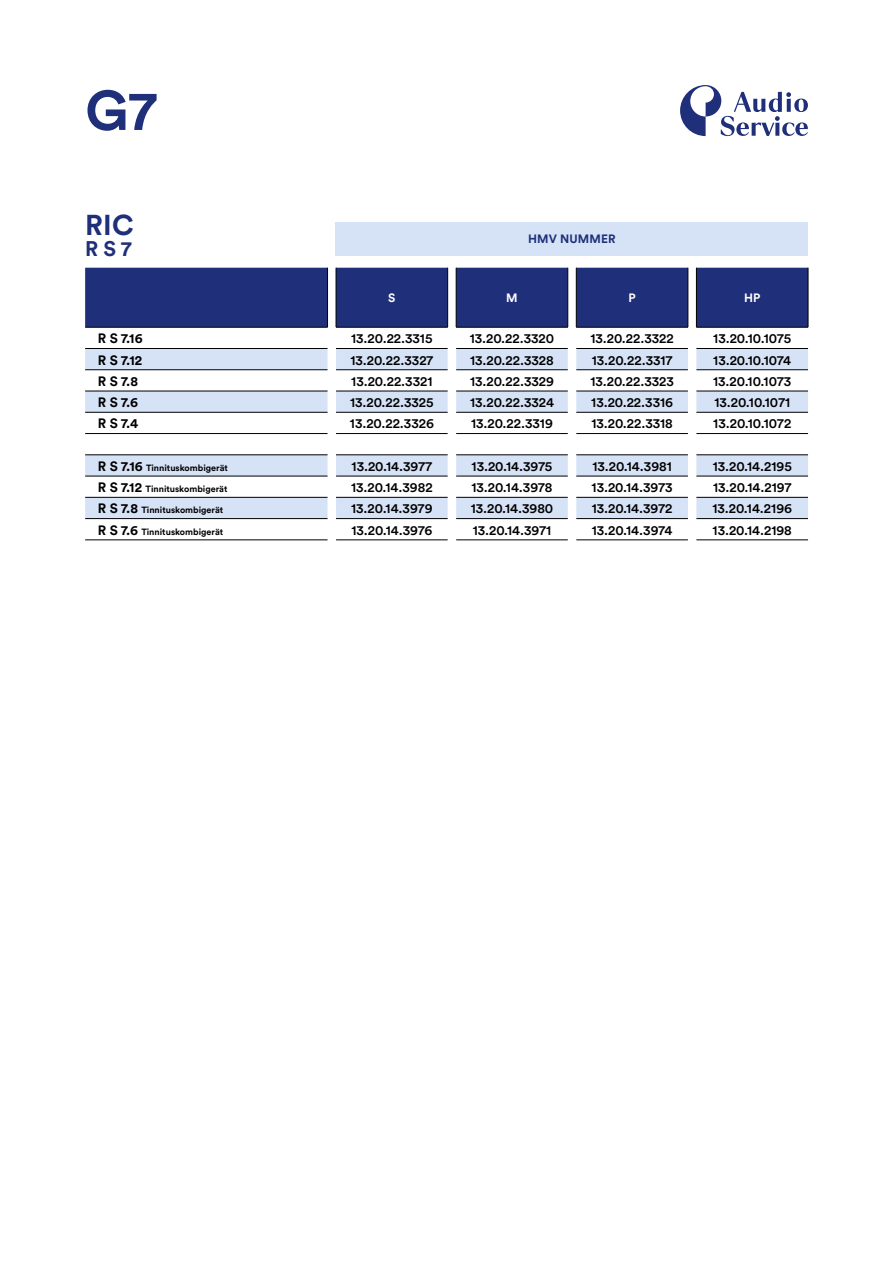
<style>
.page{position:relative;width:893px;height:1263px;background:#fff}
.page>*{position:absolute;margin:0;border:0;box-sizing:border-box;transform-origin:0 0}
.t1{font:700 55.5px "Circular Pro";color:#1f2f79}
.t2{font:700 28.5px "Circular Pro";color:#1f2f79}
.t3{font:700 21px "Circular Pro";color:#1f2f79}
.t4{font:500 13.5px "Circular Pro";color:#000}
.t5{font:700 13.5px "Circular Pro";color:#000}
.t6{font:700 12px "Circular Pro";letter-spacing:.01em;color:#1f2f79}
.t7{font:700 12px "Circular Pro";color:#fff}
.t8{font:700 9px "Circular Pro";color:#000}
.s1{font-size:13.5px}
</style>
<div class="page">
<div style="left:85px;top:268px;width:723px;height:59px;background:#1f2f79"></div>
<svg style="left:85px;top:349px;width:723px;height:169px"></svg>
<svg style="left:85px;top:391px;width:723px;height:21px;background:#d5e2f3"></svg>
<hr style="left:327px;top:268px;width:1px;height:59px;background:#000">
<hr style="left:336px;top:268px;width:1px;height:59px;background:#000">
<hr style="left:456px;top:268px;width:1px;height:59px;background:#000">
<hr style="left:576px;top:268px;width:1px;height:59px;background:#000">
<hr style="left:696px;top:268px;width:1px;height:59px;background:#000">
<hr style="left:447px;top:268px;width:1px;height:59px;background:#000">
<hr style="left:567px;top:268px;width:1px;height:59px;background:#000">
<hr style="left:688px;top:268px;width:1px;height:59px;background:#000">
<hr style="left:808px;top:268px;width:1px;height:59px;background:#000">
<hr style="left:85px;top:369px;width:243px;height:1px;background:#000">
<hr style="left:85px;top:391px;width:243px;height:1px;background:#000">
<hr style="left:85px;top:412px;width:243px;height:1px;background:#000">
<hr style="left:85px;top:433px;width:243px;height:1px;background:#000">
<hr style="left:336px;top:369px;width:112px;height:1px;background:#000">
<hr style="left:456px;top:369px;width:112px;height:1px;background:#000">
<hr style="left:576px;top:369px;width:112px;height:1px;background:#000">
<hr style="left:696px;top:369px;width:112px;height:1px;background:#000">
<hr style="left:336px;top:391px;width:112px;height:1px;background:#000">
<hr style="left:456px;top:391px;width:112px;height:1px;background:#000">
<hr style="left:576px;top:391px;width:112px;height:1px;background:#000">
<hr style="left:696px;top:391px;width:112px;height:1px;background:#000">
<hr style="left:336px;top:412px;width:112px;height:1px;background:#000">
<hr style="left:456px;top:412px;width:112px;height:1px;background:#000">
<hr style="left:576px;top:412px;width:112px;height:1px;background:#000">
<hr style="left:696px;top:412px;width:112px;height:1px;background:#000">
<hr style="left:336px;top:433px;width:112px;height:1px;background:#000">
<hr style="left:456px;top:433px;width:112px;height:1px;background:#000">
<hr style="left:576px;top:433px;width:112px;height:1px;background:#000">
<hr style="left:696px;top:433px;width:112px;height:1px;background:#000">
<hr style="left:85px;top:348px;width:243px;height:1px;background:#000">
<hr style="left:85px;top:327px;width:243px;height:1px;background:#000">
<hr style="left:336px;top:348px;width:112px;height:1px;background:#000">
<hr style="left:336px;top:327px;width:112px;height:1px;background:#000">
<hr style="left:456px;top:348px;width:112px;height:1px;background:#000">
<hr style="left:456px;top:327px;width:112px;height:1px;background:#000">
<hr style="left:576px;top:348px;width:112px;height:1px;background:#000">
<hr style="left:576px;top:327px;width:112px;height:1px;background:#000">
<hr style="left:696px;top:348px;width:112px;height:1px;background:#000">
<hr style="left:696px;top:327px;width:112px;height:1px;background:#000">
<hr style="left:696px;top:497px;width:112px;height:1px;background:#000">
<hr style="left:696px;top:476px;width:112px;height:1px;background:#000">
<hr style="left:696px;top:454px;width:112px;height:1px;background:#000">
<hr style="left:85px;top:497px;width:243px;height:1px;background:#000">
<hr style="left:85px;top:540px;width:243px;height:1px;background:#000">
<hr style="left:85px;top:476px;width:243px;height:1px;background:#000">
<hr style="left:85px;top:518px;width:243px;height:1px;background:#000">
<hr style="left:85px;top:454px;width:243px;height:1px;background:#000">
<hr style="left:336px;top:497px;width:112px;height:1px;background:#000">
<hr style="left:336px;top:476px;width:112px;height:1px;background:#000">
<hr style="left:336px;top:454px;width:112px;height:1px;background:#000">
<hr style="left:456px;top:476px;width:112px;height:1px;background:#000">
<hr style="left:456px;top:454px;width:112px;height:1px;background:#000">
<hr style="left:456px;top:497px;width:112px;height:1px;background:#000">
<hr style="left:576px;top:497px;width:112px;height:1px;background:#000">
<hr style="left:576px;top:476px;width:112px;height:1px;background:#000">
<hr style="left:576px;top:454px;width:112px;height:1px;background:#000">
<hr style="left:336px;top:518px;width:112px;height:1px;background:#000">
<hr style="left:336px;top:540px;width:112px;height:1px;background:#000">
<hr style="left:456px;top:518px;width:112px;height:1px;background:#000">
<hr style="left:456px;top:540px;width:112px;height:1px;background:#000">
<hr style="left:576px;top:518px;width:112px;height:1px;background:#000">
<hr style="left:576px;top:540px;width:112px;height:1px;background:#000">
<hr style="left:696px;top:518px;width:112px;height:1px;background:#000">
<hr style="left:696px;top:540px;width:112px;height:1px;background:#000">
<div style="left:336px;top:222px;width:472px;height:34px;background:#d6e3f6"></div>
<svg style="left:680px;top:85px;width:128px;height:51px"></svg>
<h1 class="t1" style="left:85px;top:72px;width:73px">G7</h1>
<h2 class="t2" style="left:85px;top:205px;width:50px">RIC</h2>
<h3 class="t3" style="left:85px;top:234px;width:48px">R S 7</h3>
<p class="t6" style="left:528px;top:230px;width:89px">HMV NUMMER</p>
<p class="t7" style="left:388px;top:290px;width:9px">S</p>
<p class="t7" style="left:506px;top:290px;width:13px">M</p>
<p class="t7" style="left:628px;top:290px;width:9px">P</p>
<p class="t7" style="left:744px;top:290px;width:18px">HP</p>
<p class="t5" style="left:98px;top:329px;width:46px">R S 7.16</p>
<p class="t4" style="left:351px;top:329px;width:83px">13.20.22.3315</p>
<p class="t4" style="left:470px;top:329px;width:86px">13.20.22.3320</p>
<p class="t4" style="left:590px;top:329px;width:85px">13.20.22.3322</p>
<p class="t4" style="left:713px;top:329px;width:79px">13.20.10.1075</p>
<p class="t5" style="left:98px;top:351px;width:46px">R S 7.12</p>
<p class="t4" style="left:350px;top:351px;width:84px">13.20.22.3327</p>
<p class="t4" style="left:470px;top:351px;width:85px">13.20.22.3328</p>
<p class="t4" style="left:592px;top:351px;width:82px">13.20.22.3317</p>
<p class="t4" style="left:713px;top:351px;width:79px">13.20.10.1074</p>
<p class="t5" style="left:98px;top:372px;width:42px">R S 7.8</p>
<p class="t4" style="left:351px;top:372px;width:83px">13.20.22.3321</p>
<p class="t4" style="left:470px;top:372px;width:85px">13.20.22.3329</p>
<p class="t4" style="left:590px;top:372px;width:85px">13.20.22.3323</p>
<p class="t4" style="left:713px;top:372px;width:80px">13.20.10.1073</p>
<p class="t5" style="left:98px;top:393px;width:42px">R S 7.6</p>
<p class="t4" style="left:350px;top:393px;width:85px">13.20.22.3325</p>
<p class="t4" style="left:470px;top:393px;width:85px">13.20.22.3324</p>
<p class="t4" style="left:591px;top:393px;width:83px">13.20.22.3316</p>
<p class="t4" style="left:714px;top:393px;width:77px">13.20.10.1071</p>
<p class="t5" style="left:98px;top:414px;width:42px">R S 7.4</p>
<p class="t4" style="left:350px;top:414px;width:85px">13.20.22.3326</p>
<p class="t4" style="left:471px;top:414px;width:83px">13.20.22.3319</p>
<p class="t4" style="left:591px;top:414px;width:83px">13.20.22.3318</p>
<p class="t4" style="left:713px;top:414px;width:79px">13.20.10.1072</p>
<p class="t8" style="left:98px;top:461px;width:131px"><span class="s1">R S 7.16</span> Tinnituskombigerät</p>
<p class="t4" style="left:352px;top:457px;width:82px">13.20.14.3977</p>
<p class="t4" style="left:472px;top:457px;width:82px">13.20.14.3975</p>
<p class="t4" style="left:592px;top:457px;width:81px">13.20.14.3981</p>
<p class="t4" style="left:713px;top:457px;width:81px">13.20.14.2195</p>
<p class="t8" style="left:98px;top:483px;width:131px"><span class="s1">R S 7.12</span> Tinnituskombigerät</p>
<p class="t4" style="left:351px;top:478px;width:83px">13.20.14.3982</p>
<p class="t4" style="left:471px;top:478px;width:83px">13.20.14.3978</p>
<p class="t4" style="left:592px;top:478px;width:82px">13.20.14.3973</p>
<p class="t4" style="left:713px;top:478px;width:80px">13.20.14.2197</p>
<p class="t8" style="left:98px;top:504px;width:127px"><span class="s1">R S 7.8</span> Tinnituskombigerät</p>
<p class="t4" style="left:351px;top:499px;width:83px">13.20.14.3979</p>
<p class="t4" style="left:471px;top:499px;width:84px">13.20.14.3980</p>
<p class="t4" style="left:592px;top:499px;width:82px">13.20.14.3972</p>
<p class="t4" style="left:712px;top:499px;width:81px">13.20.14.2196</p>
<p class="t8" style="left:98px;top:525px;width:127px"><span class="s1">R S 7.6</span> Tinnituskombigerät</p>
<p class="t4" style="left:351px;top:521px;width:82px">13.20.14.3976</p>
<p class="t4" style="left:473px;top:521px;width:80px">13.20.14.3971</p>
<p class="t4" style="left:592px;top:521px;width:82px">13.20.14.3974</p>
<p class="t4" style="left:713px;top:521px;width:81px">13.20.14.2198</p>
</div>
